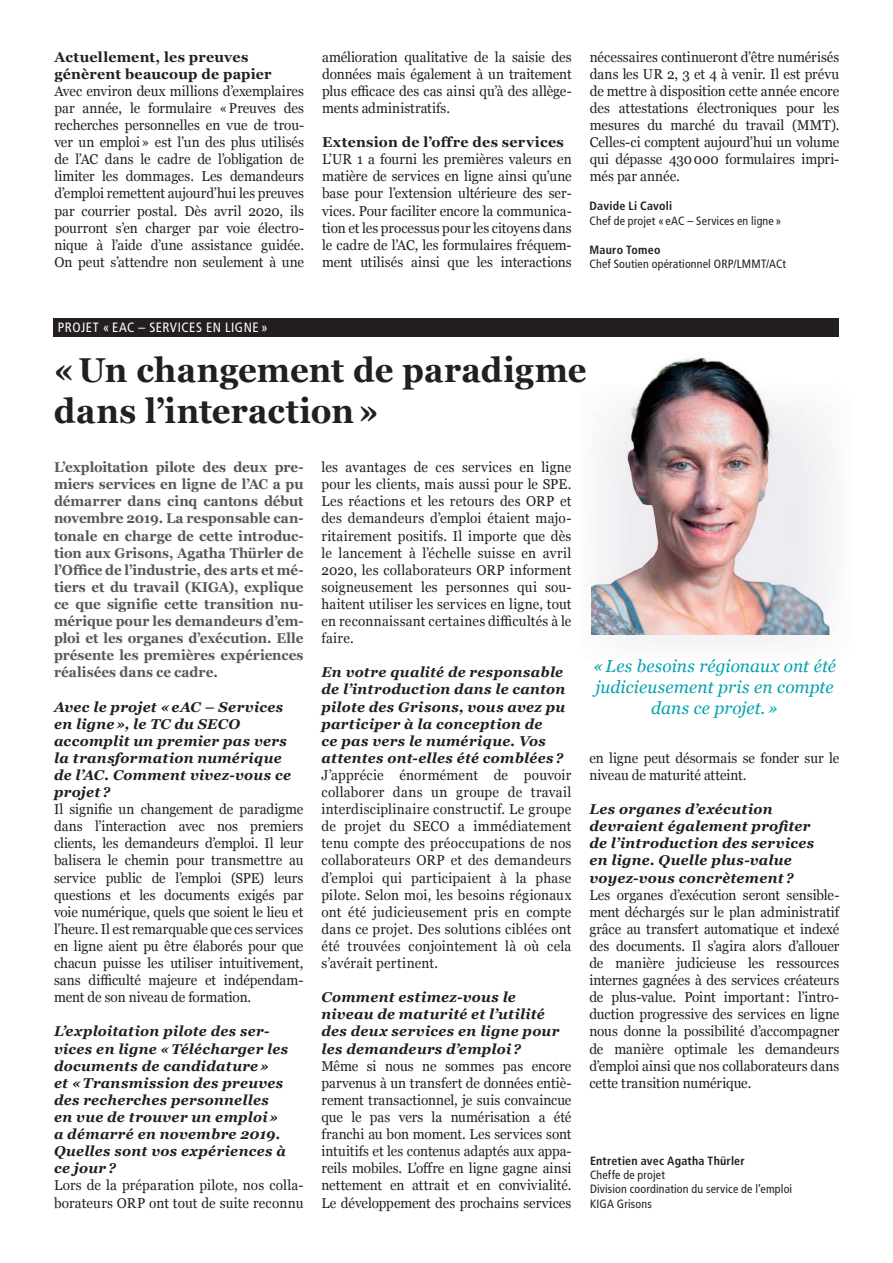
<style>
.page{position:relative;width:893px;height:1263px;background:#fff}
.page>*{position:absolute;margin:0;border:0;box-sizing:border-box;transform-origin:0 0}
.t1{font:700 34.5px/41.4px "Georgia";color:#231f20;scale:.95 1}
.t2{font:italic 17.25px/21px "Georgia";letter-spacing:.005em;color:#00a2ae;text-align:center}
.t3{font:14.25px/17.1px "Georgia";letter-spacing:.005em;color:#231f20;text-align:justify;scale:.95 1}
.t4{font:italic 700 14.25px/17.1px "Georgia";letter-spacing:.02em;color:#231f20}
.t5{font:700 14.25px/17.1px "Georgia";color:#57585a;text-align:justify;scale:.95 1}
.t6{font:700 14.25px/17.1px "Georgia";letter-spacing:.015em;color:#231f20}
.t7{font:condensed 13.5px "Frutiger LT Std";letter-spacing:.04em;color:#fff}
.t8{font:condensed 12px/14.4px "Frutiger LT Std";letter-spacing:.015em;color:#231f20}
.t9{font:700 condensed 12px "Frutiger LT Std";letter-spacing:.015em;color:#231f20}
</style>
<div class="page">
<div style="left:591px;top:585px;width:205px;height:58px;background:#f5f3f6"></div>
<img style="left:592px;top:357px;width:239px;height:278px">
<div style="left:54px;top:318px;width:785px;height:19px;background:#231f20"></div>
<p class="t6" style="left:54px;top:47px;width:219px">Actuellement, les preuves génèrent beaucoup de papier</p>
<p class="t3" style="left:54px;top:82px;width:264px">Avec environ deux millions d’exemplaires par année, le formulaire « Preuves des recherches personnelles en vue de trou&shy;ver un emploi » est l’un des plus utilisés de l’AC dans le cadre de l’obligation de limiter les dommages. Les demandeurs d’emploi remettent aujourd’hui les preuves par courrier postal. Dès avril 2020, ils pourront s’en charger par voie électro&shy;nique à l’aide d’une assistance guidée.<br>On peut s’attendre non seulement à une</p>
<p class="t3" style="left:322px;top:48px;width:264px">amélioration qualitative de la saisie des données mais également à un traitement plus efficace des cas ainsi qu’à des allège&shy;ments administratifs.</p>
<p class="t6" style="left:322px;top:133px;width:243px">Extension de l’offre des services</p>
<p class="t3" style="left:322px;top:150px;width:264px">L’UR 1 a fourni les premières valeurs en matière de services en ligne ainsi qu’une base pour l’extension ultérieure des ser&shy;vices. Pour faciliter encore la communica&shy;tion et les processus pour les citoyens dans le cadre de l’AC, les formulaires fréquem&shy;ment utilisés ainsi que les interactions</p>
<p class="t3" style="left:590px;top:48px;width:264px">nécessaires continueront d’être numérisés dans les UR 2, 3 et 4 à venir. Il est prévu de mettre à disposition cette année encore des attestations électroniques pour les mesures du marché du travail (MMT).<br>Celles-ci comptent aujourd’hui un volume qui dépasse 430 000 formulaires impri&shy;més par année.</p>
<p class="t9" style="left:590px;top:199px;width:84px">Davide Li Cavoli</p>
<p class="t8" style="left:590px;top:213px;width:193px">Chef de projet « eAC – Services en ligne »</p>
<p class="t9" style="left:590px;top:242px;width:72px">Mauro Tomeo</p>
<p class="t8" style="left:590px;top:257px;width:198px">Chef Soutien opérationnel ORP/LMMT/ACt</p>
<p class="t7" style="left:58px;top:320px;width:212px">PROJET « EAC – SERVICES EN LIGNE »</p>
<h1 class="t1" style="left:54px;top:347px;width:562px">« Un changement de paradigme dans l’interaction »</h1>
<p class="t5" style="left:54px;top:458px;width:264px">L’exploitation pilote des deux pre&shy;miers services en ligne de l’AC a pu démarrer dans cinq cantons début novembre 2019. La responsable can&shy;tonale en charge de cette introduc&shy;tion aux Grisons, Agatha Thürler de l’Office de l’industrie, des arts et mé&shy;tiers et du travail (KIGA), explique ce que signifie cette transition nu&shy;mérique pour les demandeurs d’em&shy;ploi et les organes d’exécution. Elle présente les premières expériences réalisées dans ce cadre.</p>
<p class="t4" style="left:54px;top:697px;width:239px">Avec le projet « eAC – Services en ligne », le TC du SECO accomplit un premier pas vers la transformation numérique de l’AC. Comment vivez-vous ce projet ?</p>
<p class="t3" style="left:54px;top:800px;width:264px">Il signifie un changement de paradigme dans l’interaction avec nos premiers clients, les demandeurs d’emploi. Il leur balisera le chemin pour transmettre au service public de l’emploi (SPE) leurs questions et les documents exigés par voie numérique, quels que soient le lieu et l’heure. Il est remarquable que ces services en ligne aient pu être élaborés pour que chacun puisse les utiliser intuitivement, sans difficulté majeure et indépendam&shy;ment de son niveau de formation.</p>
<p class="t4" style="left:54px;top:1022px;width:236px">L’exploitation pilote des ser&shy;vices en ligne « Télécharger les documents de candidature »<br>et « Transmission des preuves des recherches personnelles en vue de trouver un emploi » a démarré en novembre 2019.<br>Quelles sont vos expériences à ce jour ?</p>
<p class="t3" style="left:54px;top:1176px;width:264px">Lors de la préparation pilote, nos colla&shy;borateurs ORP ont tout de suite reconnu</p>
<p class="t3" style="left:321px;top:458px;width:265px">les avantages de ces services en ligne pour les clients, mais aussi pour le SPE.<br>Les réactions et les retours des ORP et des demandeurs d’emploi étaient majo&shy;ritairement positifs. Il importe que dès le lancement à l’échelle suisse en avril 2020, les collaborateurs ORP informent soigneusement les personnes qui sou&shy;haitent utiliser les services en ligne, tout en reconnaissant certaines difficultés à le faire.</p>
<p class="t4" style="left:321px;top:663px;width:245px">En votre qualité de responsable de l’introduction dans le canton pilote des Grisons, vous avez pu participer à la conception de<br>ce pas vers le numérique. Vos attentes ont-elles été comblées ?</p>
<p class="t3" style="left:321px;top:766px;width:265px">J’apprécie énormément de pouvoir collaborer dans un groupe de travail interdisciplinaire constructif. Le groupe de projet du SECO a immédiatement tenu compte des préoccupations de nos collaborateurs ORP et des demandeurs d’emploi qui participaient à la phase pilote. Selon moi, les besoins régionaux ont été judicieusement pris en compte dans ce projet. Des solutions ciblées ont été trouvées conjointement là où cela s’avérait pertinent.</p>
<p class="t4" style="left:321px;top:988px;width:239px">Comment estimez-vous le niveau de maturité et l’utilité des deux services en ligne pour les demandeurs d’emploi ?</p>
<p class="t3" style="left:321px;top:1057px;width:265px">Même si nous ne sommes pas encore parvenus à un transfert de données entiè&shy;rement transactionnel, je suis convaincue que le pas vers la numérisation a été franchi au bon moment. Les services sont intuitifs et les contenus adaptés aux appa&shy;reils mobiles. L’offre en ligne gagne ainsi nettement en attrait et en convivialité.<br>Le développement des prochains services</p>
<p class="t2" style="left:593px;top:655px;width:244px">« Les besoins régionaux ont été judicieusement pris en compte dans ce projet. »</p>
<p class="t3" style="left:589px;top:749px;width:265px">en ligne peut désormais se fonder sur le niveau de maturité atteint.</p>
<p class="t4" style="left:589px;top:800px;width:226px">Les organes d’exécution devraient également profiter de l’introduction des services en ligne. Quelle plus-value voyez-vous concrètement ?</p>
<p class="t3" style="left:589px;top:886px;width:265px">Les organes d’exécution seront sensible&shy;ment déchargés sur le plan administratif grâce au transfert automatique et indexé des documents. Il s’agira alors d’allouer de manière judicieuse les ressources internes gagnées à des services créateurs de plus-value. Point important : l’intro&shy;duction progressive des services en ligne nous donne la possibilité d’accompagner de manière optimale les demandeurs d’emploi ainsi que nos collaborateurs dans cette transition numérique.</p>
<p class="t9" style="left:590px;top:1153px;width:156px">Entretien avec Agatha Thürler</p>
<p class="t8" style="left:590px;top:1167px;width:204px">Cheffe de projet<br>Division coordination du service de l’emploi<br>KIGA Grisons</p>
</div>
